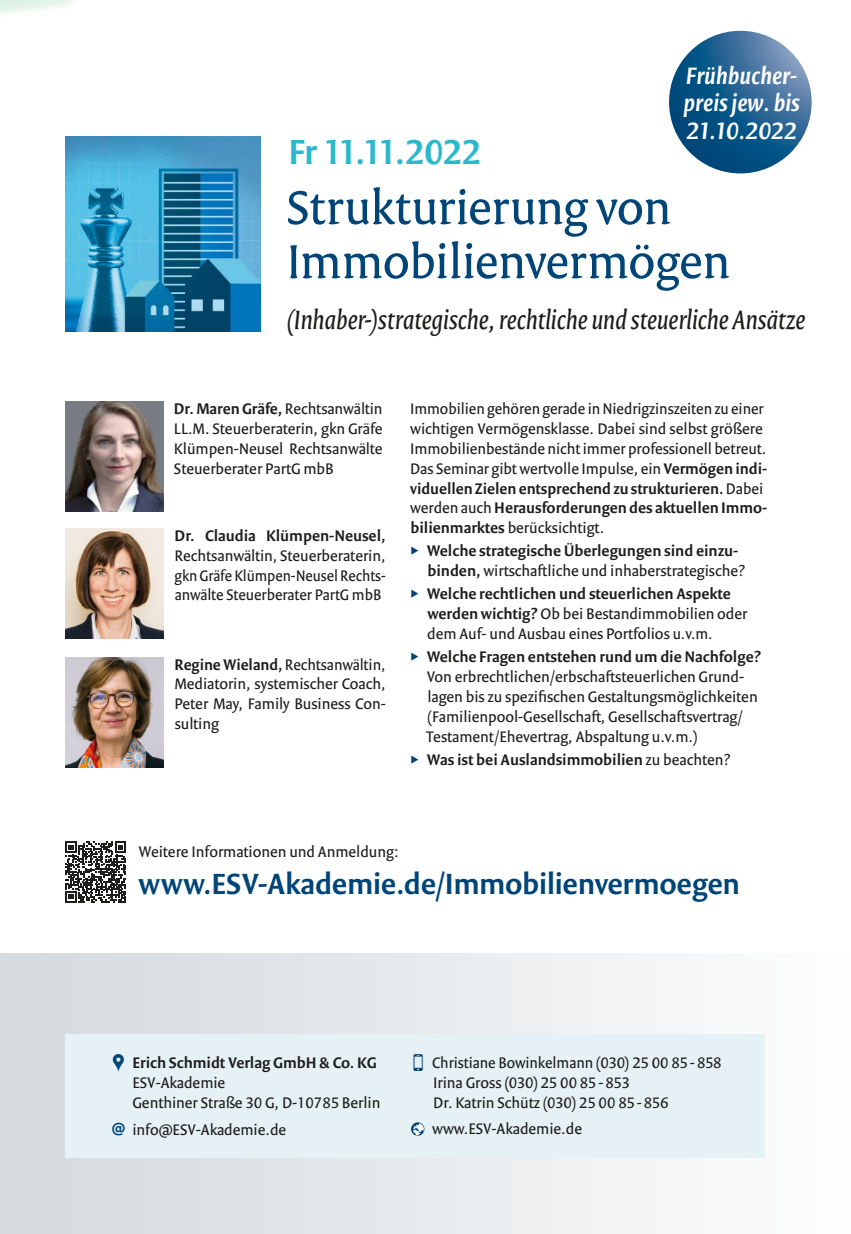
<style>
.page{position:relative;width:851px;height:1234px;background:#fff}
.page>*{position:absolute;margin:0;border:0;box-sizing:border-box;transform-origin:0 0}
.t1{font:51px/54px "Versa Pro";letter-spacing:-.01em;color:#004577}
.t2{font:600 37.5px "Versa Sans Pro";letter-spacing:-.025em;color:#2ab8cc}
.t3{font:600 31.5px "Versa Sans Pro";letter-spacing:-.005em;color:#004577}
.t4{font:italic 28.5px "Versa Pro";letter-spacing:-.005em;color:#1d1d1b}
.t5{font:italic 600 25.5px/27.8px "Versa Sans Pro";letter-spacing:.005em;color:#fff;text-align:justify}
.t6{font:16.5px/19.8px "Versa Sans Pro";color:#1d1d1b}
.t7{font:600 16.5px/19.8px "Versa Sans Pro";color:#1d1d1b}
.s1{font-weight:600}
.s2{font-weight:400}
.s3{font-family:"Modern Pictograms Pro";font-size:25.5px;color:#004577}
.s4{font-family:"Modern Pictograms Pro";font-size:19.5px;color:#004577}
</style>
<div class="page">
<img style="left:65px;top:528px;width:98px;height:111px">
<img style="left:65px;top:657px;width:98px;height:110px">
<div style="left:0;top:952px;width:850px;height:281px;background:linear-gradient(to right,#d3d8de,#fdfdfd)"></div>
<img style="left:65px;top:136px;width:196px;height:195px">
<img style="left:65px;top:401px;width:98px;height:110px">
<svg style="left:65px;top:841px;width:61px;height:61px"></svg>
<svg style="left:667px;top:29px;width:146px;height:146px;background:#286693"></svg>
<div style="left:665px;top:28px;width:149px;height:148px;border:3px solid #fff;border-radius:50%"></div>
<div style="left:65px;top:1033px;width:699px;height:124px;background:#e6f1f6"></div>
<svg style="left:411px;top:1122px;width:13px;height:13px"></svg>
<svg style="left:413px;top:1122px;width:11px;height:13px"></svg>
<h2 class="t2" style="left:288px;top:129px;width:194px">Fr 11.11.2022</h2>
<h3 class="t5" style="left:683px;top:61px;width:118px">Frühbucher&shy;preis jew. bis 21.10.2022</h3>
<h1 class="t1" style="left:286px;top:180px;width:445px">Strukturierung von<br>Immobilienvermögen</h1>
<h3 class="t4" style="left:286px;top:302px;width:520px">(Inhaber-)strategische, rechtliche und steuerliche Ansätze</h3>
<p class="t6" style="left:174px;top:399px;width:210px;text-align:justify"><span class="s1">Dr. Maren Gräfe,</span> Rechtsanwältin LL.M. Steuerberaterin, gkn Gräfe Klümpen-Neusel Rechtsanwälte Steuerberater PartG mbB</p>
<p class="t7" style="left:174px;top:525px;width:213px">Dr. Claudia Klümpen-Neusel,</p>
<p class="t6" style="left:174px;top:545px;width:213px;text-align:justify">Rechtsanwältin, Steuerberaterin, gkn Gräfe Klümpen-Neusel Rechts&shy;anwälte Steuerberater PartG mbB</p>
<p class="t6" style="left:174px;top:654px;width:213px;text-align:justify"><span class="s1">Regine Wieland,</span> Rechtsanwältin, Mediatorin, systemischer Coach, Peter May, Family Business Con&shy;sulting</p>
<p class="t6" style="left:410px;top:399px;width:358px">Immobilien gehören gerade in Niedrigzinszeiten zu einer wichtigen Vermögensklasse. Dabei sind selbst größere Immobilienbestände nicht immer professionell betreut.<br>Das Seminar gibt wertvolle Impulse, ein <span class="s1">Vermögen indi&shy;viduellen Zielen entsprechend zu strukturieren.</span> Dabei werden auch <span class="s1">Herausforderungen des aktuellen Immo&shy;bilienmarktes</span> berücksichtigt.</p>
<p class="t7" style="left:427px;top:541px;width:320px">Welche strategische Überlegungen sind einzu&shy;binden, <span class="s2">wirtschaftliche und inhaberstrategische?</span></p>
<p class="t6" style="left:427px;top:584px;width:322px"><span class="s1">Welche rechtlichen und steuerlichen Aspekte werden wichtig?</span> Ob bei Bestandimmobilien oder dem Auf- und Ausbau eines Portfolios u.v.m.</p>
<p class="t7" style="left:427px;top:646px;width:335px">Welche Fragen entstehen rund um die Nachfolge?</p>
<p class="t6" style="left:426px;top:666px;width:333px">Von erbrechtlichen/erbschaftsteuerlichen Grund&shy;lagen bis zu spezifischen Gestaltungsmöglichkeiten (Familienpool-Gesellschaft, Gesellschaftsvertrag/ Testament/Ehevertrag, Abspaltung u.v.m.)</p>
<p class="t7" style="left:427px;top:749px;width:305px">Was ist bei Auslandsimmobilien <span class="s2">zu beachten?</span></p>
<p class="t6" style="left:138px;top:841px;width:261px">Weitere Informationen und Anmeldung:</p>
<h3 class="t3" style="left:138px;top:864px;width:603px">www.ESV-Akademie.de/Immobilienvermoegen</h3>
<p class="t6" style="left:132px;top:1052px;width:249px;text-indent:-21px"><span class="s3">,</span> <span class="s1">Erich Schmidt Verlag GmbH &amp; Co. KG<br></span>ESV-Akademie<br>Genthiner Straße 30 G, D-10785 Berlin</p>
<p class="t6" style="left:111px;top:1119px;width:176px"><span class="s4">@</span> info@ESV-Akademie.de</p>
<p class="t6" style="left:432px;top:1118px;width:151px">www.ESV-Akademie.de</p>
<p class="t6" style="left:433px;top:1052px;width:290px;text-indent:-22px"><span class="s3">O</span> Christiane Bowinkelmann (030) 25 00 85-858<br>Irina Gross (030) 25 00 85-853<br>Dr. Katrin Schütz (030) 25 00 85-856</p>
</div>
